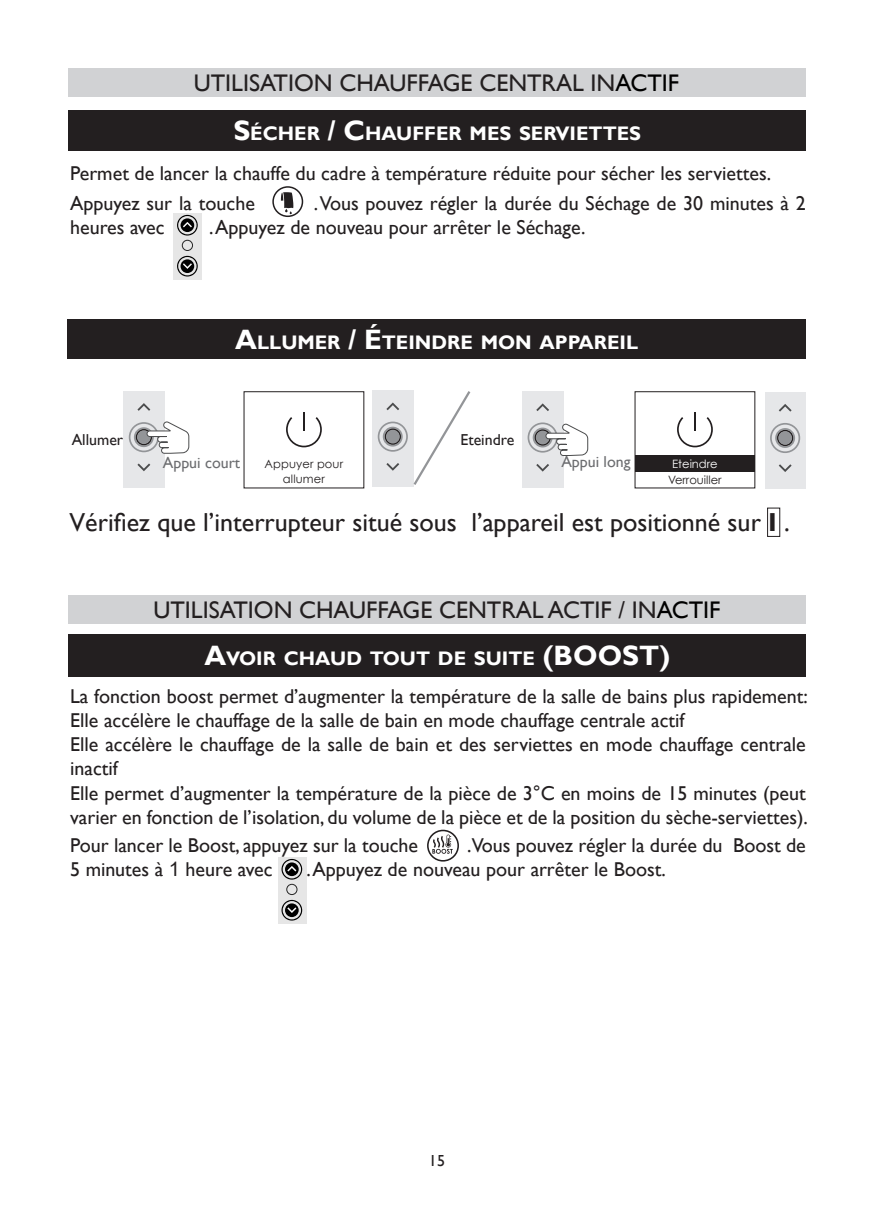
<style>
.page{position:relative;width:874px;height:1214px;background:#fff}
.page>*{position:absolute;margin:0;border:0;box-sizing:border-box;transform-origin:0 0}
.TITRE_2{font:700 28px "Gill Sans";color:#fff}
.TEXTE{font:26px "Gill Sans";color:#231f20}
.t1{font:24px "Gill Sans";color:#231f20}
.TEXTE-2{font:20px/24px "Gill Sans";color:#231f20}
.TITRE_2-2{font:700 19.6px "Gill Sans";color:#fff}
.t2{font:16px "Gill Sans";color:#231f20}
.t3{font:15.8px "Gill Sans";color:#231f20}
.t4{font:15.8px "Gill Sans";color:#6c6d70}
.t5{font:11.4px/15.8px "Century Gothic";color:#231f20;text-align:center}
.t6{font:9.4px "Futura";letter-spacing:.01em;color:#656568}
.s1{color:#000}
.s2{font-size:28px}
.s3{font-family:"Helvetica Neue LT Std";font-weight:700;font-stretch:condensed;font-size:28px;color:#656568}
.s4{font-family:"Helvetica Neue LT Std";font-weight:700;font-stretch:condensed;font-size:23.2px;color:#656568}
.s5{font-family:"Helvetica Neue LT Std";font-weight:700;font-stretch:condensed;font-size:21px;color:#656568}
.s6{color:#fff}
.s7{font-weight:700}
.s8{font-family:"Arial"}
</style>
<div class="page">
<svg style="left:427px;top:830px;width:31px;height:30px"></svg>
<div style="left:427px;top:829px;width:31px;height:32px;border:2px solid #231f20;border-radius:50%"></div>
<svg style="left:432px;top:834px;width:20px;height:19px"></svg>
<svg style="left:278px;top:857px;width:28px;height:66px;background:#b0b0b0"></svg>
<div style="left:69px;top:634px;width:736px;height:42px;background:#231f20"></div>
<svg style="left:273px;top:187px;width:29px;height:29px"></svg>
<div style="left:272px;top:186px;width:31px;height:31px;border:2px solid #231f20;border-radius:50%"></div>
<svg style="left:281px;top:192px;width:12px;height:22px"></svg>
<svg style="left:173px;top:214px;width:29px;height:66px;background:#b2b2b2"></svg>
<div style="left:69px;top:111px;width:736px;height:40px;background:#231f20"></div>
<svg style="left:765px;top:392px;width:40px;height:96px;background:#d8d9db"></svg>
<svg style="left:372px;top:390px;width:99px;height:97px"></svg>
<svg style="left:286px;top:412px;width:36px;height:35px"></svg>
<div style="left:634px;top:456px;width:120px;height:16px;background:#231f20"></div>
<svg style="left:677px;top:412px;width:35px;height:35px"></svg>
<div style="left:634px;top:391px;width:120px;height:97px;border:1px solid #231f20"></div>
<svg style="left:522px;top:391px;width:66px;height:96px"></svg>
<svg style="left:124px;top:391px;width:66px;height:96px"></svg>
<div style="left:68px;top:319px;width:737px;height:39px;background:#231f20"></div>
<div style="left:766px;top:507px;width:13px;height:30px;border:1px solid #231f20"></div>
<div style="left:68px;top:68px;width:737px;height:28px;background:#d1d2d4"></div>
<div style="left:68px;top:595px;width:737px;height:29px;background:#d1d2d4"></div>
<p class="t1" style="left:194px;top:68px;width:487px">UTILISATION CHAUFFAGE CENTRAL IN<span class="s1">ACTIF</span></p>
<p class="TITRE_2-2" style="left:233px;top:122px;width:409px"><span class="s2">S</span>ÉCHER <span class="s2">/ C</span>HAUFFER MES SERVIETTES</p>
<p class="TEXTE-2" style="left:70px;top:161px;width:700px">Permet de lancer la chauffe du cadre à température réduite pour sécher les serviettes.</p>
<p class="TEXTE-2" style="left:70px;top:191px;width:186px">Appuyez sur la touche</p>
<p class="TEXTE-2" style="left:313px;top:191px;width:493px">. Vous pouvez régler la durée du Séchage de 30 minutes à 2</p>
<p class="TEXTE-2" style="left:70px;top:215px;width:96px">heures avec</p>
<p class="TEXTE-2" style="left:209px;top:215px;width:375px">. Appuyez de nouveau pour arrêter le Séchage.</p>
<p class="TITRE_2-2" style="left:235px;top:330px;width:404px"><span class="s2">A</span>LLUMER <span class="s2">/ É</span>TEINDRE MON APPAREIL</p>
<p class="t3" style="left:72px;top:431px;width:53px">Allumer</p>
<p class="t3" style="left:400px;top:431px;width:115px"><span class="s3">20</span><span class="s4">.</span><span class="s5">0</span><span class="s3">°</span> Eteindre</p>
<p class="t4" style="left:163px;top:454px;width:79px">Appui court</p>
<p class="t5" style="left:264px;top:456px;width:80px">Appuyer pour</p>
<p class="t4" style="left:561px;top:453px;width:71px">Appui long</p>
<p class="t5" style="left:283px;top:470px;width:43px">allumer</p>
<p class="t6" style="left:249px;top:460px;width:52px">température</p>
<p class="t5" style="left:667px;top:456px;width:55px"><span class="s6">Eteindre<br></span>Verrouiller</p>
<p class="TEXTE" style="left:70px;top:507px;width:718px">Vérifiez que l’interrupteur situé sous l’appareil est positionné sur <span class="s7">I</span> .</p>
<p class="t1" style="left:153px;top:596px;width:568px">UTILISATION CHAUFFAGE CENTRAL ACTIF / IN<span class="s1">ACTIF</span></p>
<p class="TITRE_2-2" style="left:204px;top:646px;width:371px"><span class="s2">A</span>VOIR CHAUD TOUT DE SUITE <span class="s2">(BOOST</span></p>
<p class="TITRE_2" style="left:659px;top:638px;width:12px">)</p>
<p class="TEXTE-2" style="left:70px;top:685px;width:739px">La fonction boost permet d’augmenter la température de la salle de bains plus rapidement:<br>Elle accélère le chauffage de la salle de bain en mode chauffage centrale actif</p>
<p class="TEXTE-2" style="left:70px;top:733px;width:737px">Elle accélère le chauffage de la salle de bain et des serviettes en mode chauffage centrale inactif</p>
<p class="TEXTE-2" style="left:70px;top:781px;width:737px">Elle permet d’augmenter la température de la pièce de 3°C en moins de 15 minutes (peut varier en fonction de l’isolation, du volume de la pièce et de la position du sèche-serviettes).</p>
<p class="TEXTE-2" style="left:70px;top:833px;width:349px">Pour lancer le Boost, appuyez sur la touche</p>
<p class="TEXTE-2" style="left:467px;top:833px;width:340px">. Vous pouvez régler la durée du Boost de</p>
<p class="TEXTE-2" style="left:70px;top:857px;width:204px">5 minutes à <span class="s8">1</span> heure avec</p>
<p class="TEXTE-2" style="left:306px;top:857px;width:359px">. Appuyez de nouveau pour arrêter le Boost.</p>
<p class="t2" style="left:429px;top:1150px;width:17px">15</p>
</div>
